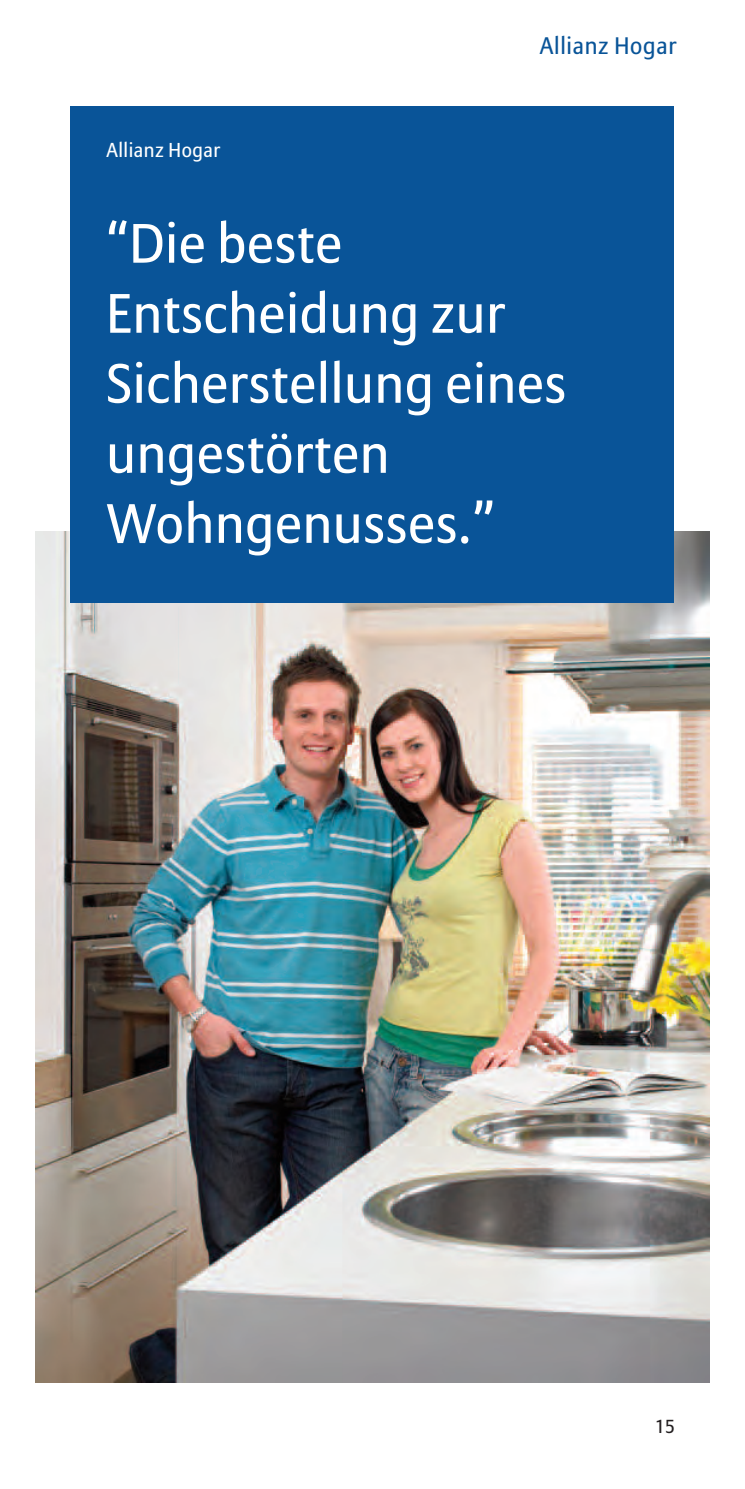
<style>
.page{position:relative;width:745px;height:1489px;background:#fff}
.page>*{position:absolute;margin:0;border:0;box-sizing:border-box;transform-origin:0 0}
.t1{font:55px/70px "Allianz Sans";letter-spacing:.015em;color:#fff}
.t2{font:23.75px "Allianz Sans";letter-spacing:.03em;color:#095498}
.t3{font:20px "Allianz Sans";letter-spacing:.025em;color:#fff}
.t4{font:18.75px "Allianz Sans";color:#231f20}
</style>
<div class="page">
<img style="left:35px;top:532px;width:674px;height:849px">
<div style="left:71px;top:106px;width:602px;height:496px;background:#095498"></div>
<p class="t3" style="left:106px;top:139px;width:115px">Allianz Hogar</p>
<p class="t2" style="left:539px;top:32px;width:138px">Allianz Hogar</p>
<p class="t1" style="left:106px;top:209px;width:461px">“Die beste<br>Entscheidung zur<br>Sicherstellung eines ungestörten<br>Wohngenusses.”</p>
<p class="t4" style="left:654px;top:1414px;width:21px">15</p>
</div>
